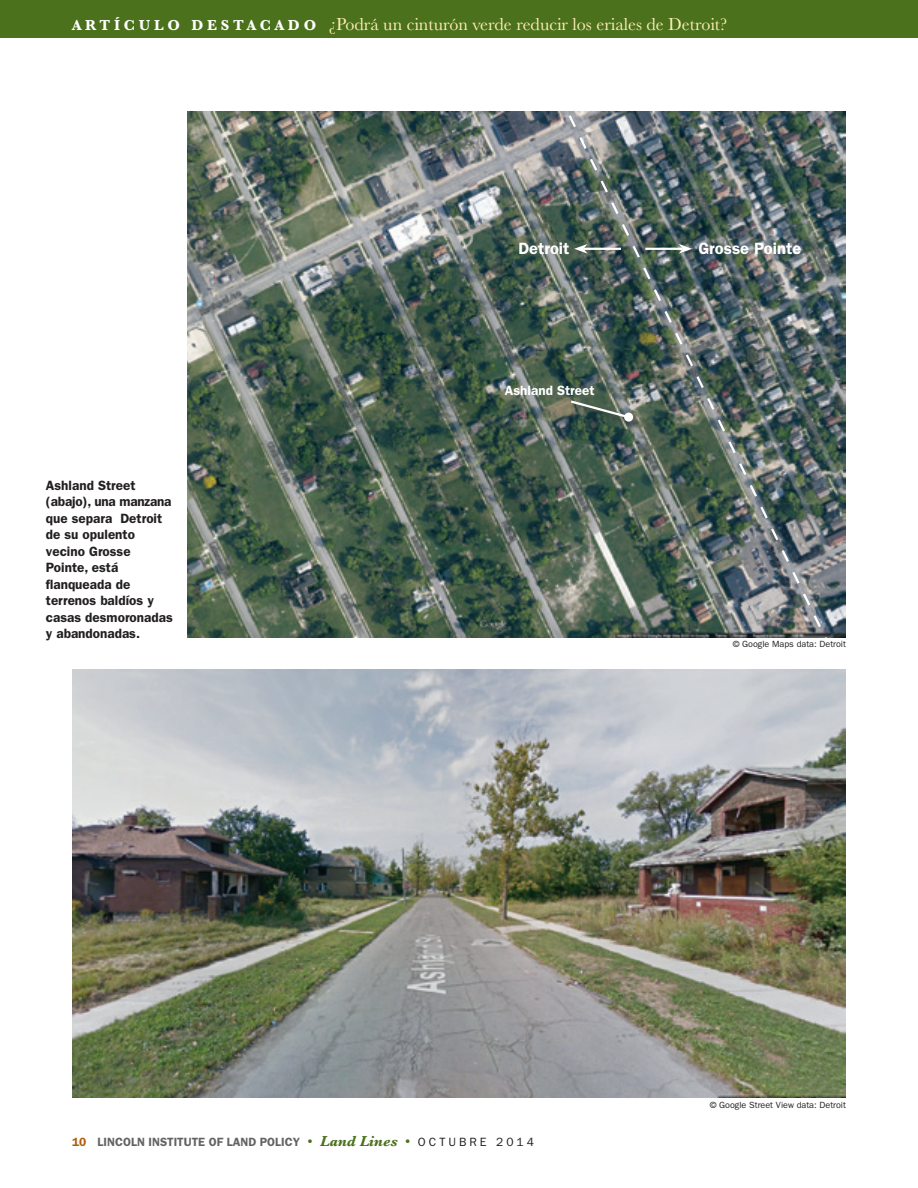
<style>
.page{position:relative;width:918px;height:1188px;background:#fff}
.page>*{position:absolute;margin:0;border:0;box-sizing:border-box;transform-origin:0 0}
.t1{font:18px "Baskerville MT Std";color:#ffeeb8}
._23_reference_text{font:600 16.5px "ITC Franklin Gothic Std";color:#fff}
._07_caption{font:600 13.5px/16.5px "ITC Franklin Gothic Std";color:#231f20}
._23_reference_text-2{font:600 13.5px "ITC Franklin Gothic Std";color:#fff}
.t2{font:600 12px "ITC Franklin Gothic Std";color:#636366}
._70_credit{font:9px "ITC Franklin Gothic Std";color:#231f20}
.s1{font-weight:700;font-size:15px;color:#fff}
.s2{color:#b05f0f}
.s3{font-family:"Baskerville MT Std";font-weight:400;font-size:15px;color:#4b711c}
.s4{font-family:"Baskerville MT Std";font-weight:700;font-style:italic;font-size:15px;color:#4b711c}
.s5{font-weight:400;color:#231f20}
</style>
<div class="page">
<div style="left:0;top:0;width:918px;height:38px;background:#4b711c"></div>
<img style="left:187px;top:112px;width:659px;height:525px">
<img style="left:72px;top:670px;width:774px;height:428px">
<img style="left:556px;top:111px;width:278px;height:527px">
<hr style="left:583px;top:248px;width:38px;height:2px;background:#fff">
<svg style="left:574px;top:244px;width:14px;height:10px"></svg>
<hr style="left:645px;top:248px;width:38px;height:2px;background:#fff">
<svg style="left:679px;top:244px;width:13px;height:10px"></svg>
<p class="t1" style="left:72px;top:14px;width:657px"><span class="s1">A R T Í C U L O D E S T A C A D O</span> ¿Podrá un cinturón verde reducir los eriales de Detroit?</p>
<p class="_23_reference_text" style="left:518px;top:239px;width:53px">Detroit</p>
<p class="_23_reference_text" style="left:698px;top:239px;width:104px">Grosse Pointe</p>
<p class="_07_caption" style="left:46px;top:477px;width:128px">Ashland Street (abajo), una manzana que separa Detroit de su opulento vecino Grosse<br>Pointe, está flanqueada de terrenos baldíos y casas desmoronadas y abandonadas.</p>
<p class="_23_reference_text-2" style="left:505px;top:383px;width:91px">Ashland Street</p>
<p class="_70_credit" style="left:733px;top:639px;width:115px">© Google Maps data: Detroit</p>
<p class="t2" style="left:72px;top:1135px;width:464px"><span class="s2">10</span> LINCOLN INSTITUTE OF LAND POLICY <span class="s3">•</span> <span class="s4">Land Lines</span> <span class="s3">•</span> <span class="s5">O C T U B R E 2 0 1 4</span></p>
<p class="_70_credit" style="left:710px;top:1100px;width:138px">© Google Street View data: Detroit</p>
</div>
